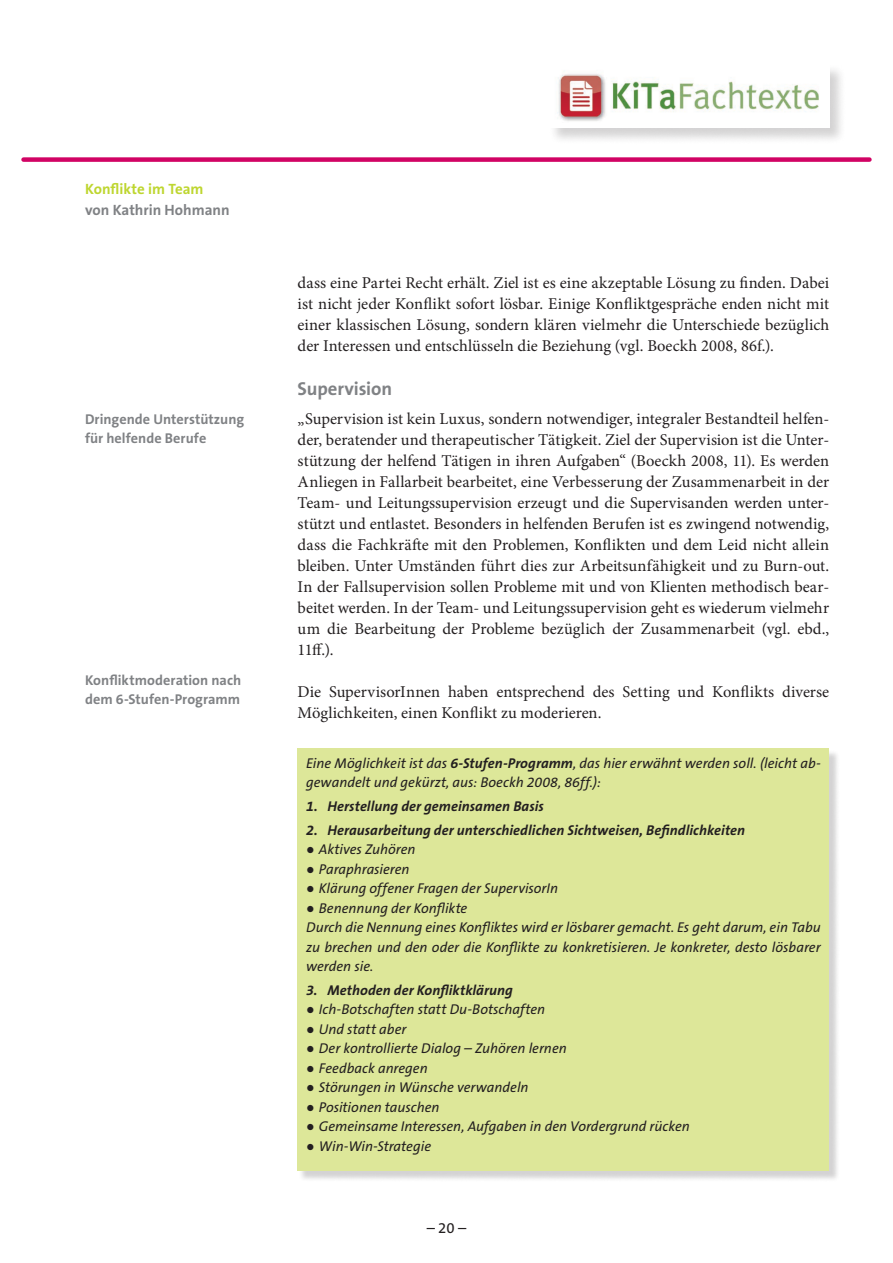
<style>
.page{position:relative;width:893px;height:1263px;background:#fff}
.page>*{position:absolute;margin:0;border:0;box-sizing:border-box;transform-origin:0 0}
.Überschrift_3{font:700 18.75px "The Sans B7";letter-spacing:-.005em;color:#808285}
.Studientext-Fließtex{font:16.5px/21px "Minion Pro";color:#231f20;text-align:justify}
.t1{font:700 15px "The Sans B7";letter-spacing:-.005em;color:#808285}
.t2{font:700 15px "The Sans B7";letter-spacing:-.005em;color:#bed630}
.t3{font:15px "The Sans B5 Plain";color:#231f20}
.Farbiger_Kasten{font:italic 14.25px/19.5px "The Sans B5 Plain";color:#231f20}
.Farbiger_Kasten-2{font:italic 700 14.25px "The Sans B7";letter-spacing:.005em;color:#231f20}
.Marginalie{font:700 14.25px/19.5px "The Sans B7";letter-spacing:.005em;color:#808285}
.s1{font-family:"The Sans B7";font-weight:700}
.s2{font-family:"Times New Roman";font-style:normal}
</style>
<div class="page">
<div style="left:24px;top:157px;width:845px;height:5px;background:#d10364"></div>
<div style="left:548px;top:63px;width:298px;height:82px;background:#231f20;opacity:.2"></div>
<img style="left:549px;top:64px;width:280px;height:64px">
<div style="left:299px;top:750px;width:541px;height:431px;background:#231f20;opacity:.2"></div>
<div style="left:298px;top:748px;width:531px;height:422px;background:#dde799"></div>
<p class="t2" style="left:85px;top:181px;width:120px">Konflikte im Team</p>
<p class="t1" style="left:85px;top:202px;width:146px">von Kathrin Hohmann</p>
<p class="Marginalie" style="left:85px;top:409px;width:161px">Dringende Unterstützung für helfende Berufe</p>
<p class="Marginalie" style="left:85px;top:671px;width:158px">Konfliktmoderation nach dem 6-Stufen-Programm</p>
<p class="Studientext-Fließtex" style="left:298px;top:273px;width:533px">dass eine Partei Recht erhält. Ziel ist es eine akzeptable Lösung zu finden. Dabei ist nicht jeder Konflikt sofort lösbar. Einige Konfliktgespräche enden nicht mit einer klassischen Lösung, sondern klären vielmehr die Unterschiede bezüglich der Interessen und entschlüsseln die Beziehung (vgl. Boeckh 2008, 86f.).</p>
<p class="Überschrift_3" style="left:298px;top:378px;width:96px">Supervision</p>
<p class="Studientext-Fließtex" style="left:298px;top:409px;width:533px">„Supervision ist kein Luxus, sondern notwendiger, integraler Bestandteil helfen&shy;der, beratender und therapeutischer Tätigkeit. Ziel der Supervision ist die Unter&shy;stützung der helfend Tätigen in ihren Aufgaben“ (Boeckh 2008, 11). Es werden Anliegen in Fallarbeit bearbeitet, eine Verbesserung der Zusammenarbeit in der Team- und Leitungssupervision erzeugt und die Supervisanden werden unter&shy;stützt und entlastet. Besonders in helfenden Berufen ist es zwingend notwendig, dass die Fachkräfte mit den Problemen, Konflikten und dem Leid nicht allein bleiben. Unter Umständen führt dies zur Arbeitsunfähigkeit und zu Burn-out.<br>In der Fallsupervision sollen Probleme mit und von Klienten methodisch bear&shy;beitet werden. In der Team- und Leitungssupervision geht es wiederum vielmehr um die Bearbeitung der Probleme bezüglich der Zusammenarbeit (vgl. ebd., 11ff.).</p>
<p class="Studientext-Fließtex" style="left:298px;top:682px;width:533px">Die SupervisorInnen haben entsprechend des Setting und Konflikts diverse<br>Möglichkeiten, einen Konflikt zu moderieren.</p>
<p class="Farbiger_Kasten" style="left:306px;top:753px;width:516px">Eine Möglichkeit ist das <span class="s1">6-Stufen-Programm</span>, das hier erwähnt werden soll. (leicht ab&shy;gewandelt und gekürzt, aus: Boeckh 2008, 86ff.):</p>
<p class="Farbiger_Kasten-2" style="left:306px;top:798px;width:239px">1. Herstellung der gemeinsamen Basis</p>
<p class="Farbiger_Kasten-2" style="left:306px;top:822px;width:441px">2. Herausarbeitung der unterschiedlichen Sichtweisen, Befindlichkeiten</p>
<p class="Farbiger_Kasten" style="left:306px;top:840px;width:111px"><span class="s2">●</span> Aktives Zuhören</p>
<p class="Farbiger_Kasten" style="left:306px;top:859px;width:105px"><span class="s2">●</span> Paraphrasieren</p>
<p class="Farbiger_Kasten" style="left:306px;top:879px;width:253px"><span class="s2">●</span> Klärung offener Fragen der SupervisorIn</p>
<p class="Farbiger_Kasten" style="left:306px;top:898px;width:163px"><span class="s2">●</span> Benennung der Konflikte</p>
<p class="Farbiger_Kasten" style="left:306px;top:918px;width:516px;text-align:justify">Durch die Nennung eines Konfliktes wird er lösbarer gemacht. Es geht darum, ein Tabu zu brechen und den oder die Konflikte zu konkretisieren. Je konkreter, desto lösbarer werden sie.</p>
<p class="Farbiger_Kasten-2" style="left:306px;top:982px;width:208px">3. Methoden der Konfliktklärung</p>
<p class="Farbiger_Kasten" style="left:306px;top:1000px;width:241px"><span class="s2">●</span> Ich-Botschaften statt Du-Botschaften</p>
<p class="Farbiger_Kasten" style="left:306px;top:1020px;width:102px"><span class="s2">●</span> Und statt aber</p>
<p class="Farbiger_Kasten" style="left:306px;top:1039px;width:262px"><span class="s2">●</span> Der kontrollierte Dialog – Zuhören lernen</p>
<p class="Farbiger_Kasten" style="left:306px;top:1059px;width:123px"><span class="s2">●</span> Feedback anregen</p>
<p class="Farbiger_Kasten" style="left:306px;top:1078px;width:224px"><span class="s2">●</span> Störungen in Wünsche verwandeln</p>
<p class="Farbiger_Kasten" style="left:306px;top:1098px;width:135px"><span class="s2">●</span> Positionen tauschen</p>
<p class="Farbiger_Kasten" style="left:306px;top:1117px;width:385px"><span class="s2">●</span> Gemeinsame Interessen, Aufgaben in den Vordergrund rücken</p>
<p class="Farbiger_Kasten" style="left:306px;top:1137px;width:126px"><span class="s2">●</span> Win-Win-Strategie</p>
<p class="t3" style="left:427px;top:1219px;width:41px">– 20 –</p>
</div>
